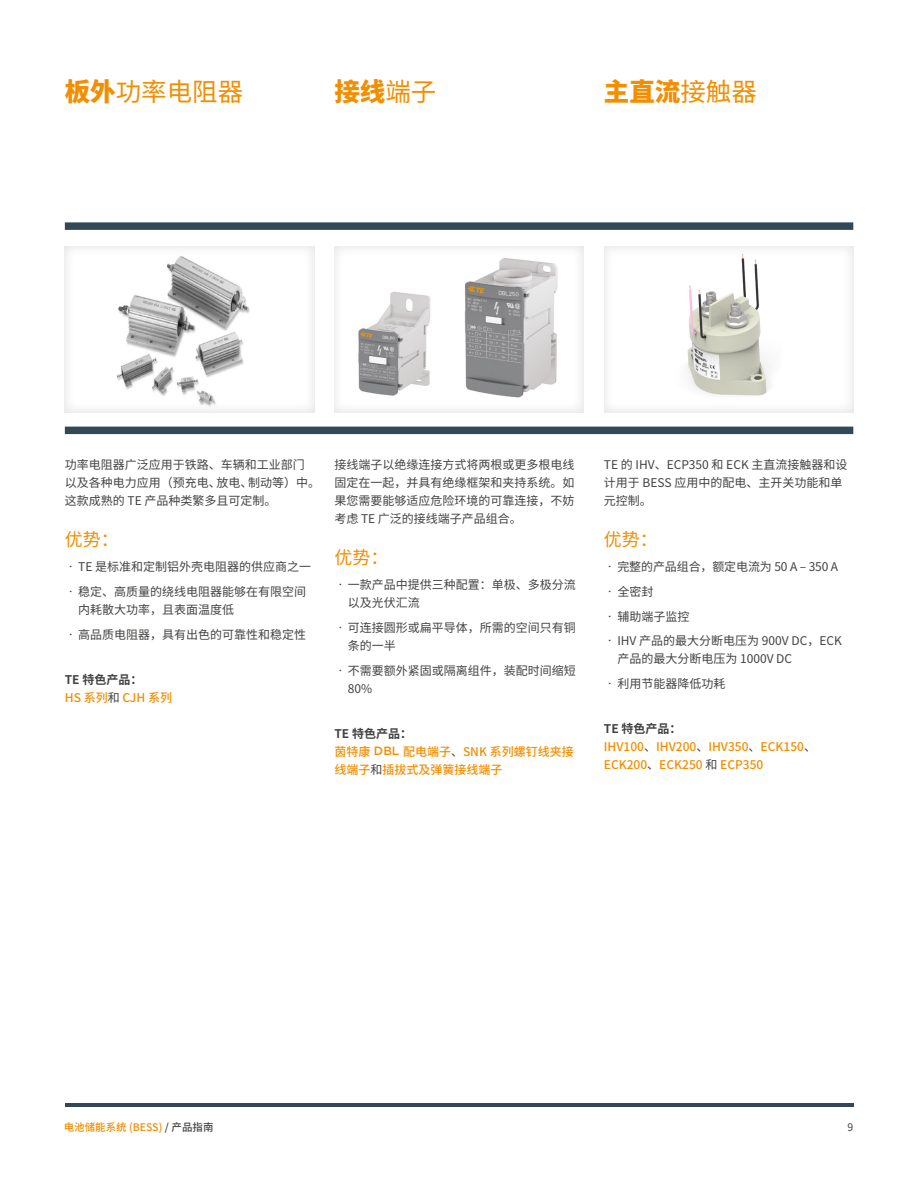
<style>
.page{position:relative;width:918px;height:1188px;background:#fff}
.page>*{position:absolute;margin:0;border:0;box-sizing:border-box;transform-origin:0 0}
.t1{font:900 25.5px "Noto Sans CJ Kjp";color:#f28e00}
.t2{font:25.5px "Noto Sans CJ Kjp";color:#f28e00}
.t3{font:18px "Noto Sans CJ Kjp";color:#f28e00}
.t4{font:12px/18px "Noto Sans CJ Kjp";color:#424241}
.t5{font:500 12px/18px "Noto Sans CJ Kjp";color:#f28e00}
.t6{font:500 10.5px "Noto Sans CJ Kjp";color:#f28e00}
.t7{font:10.5px "Noto Sans CJ Kjp";color:#424241}
.s1{font-weight:900}
.s2{font-weight:400}
.s3{font-weight:700;color:#424241}
.s4{font-weight:400;color:#424241}
.s5{font-family:"Gotham"}
.s6{color:#424241}
</style>
<div class="page">
<div style="left:322px;top:236px;width:276px;height:178px;background:#000;opacity:.1"></div>
<hr style="left:65px;top:1104px;width:788px;height:3px;background:#324857">
<div style="left:65px;top:222px;width:788px;height:8px;background:#324857"></div>
<div style="left:65px;top:427px;width:788px;height:7px;background:#324857"></div>
<div style="left:592px;top:236px;width:275px;height:178px;background:#000;opacity:.1"></div>
<div style="left:52px;top:236px;width:276px;height:178px;background:#000;opacity:.1"></div>
<h1 class="t2" style="left:65px;top:78px;width:180px"><span class="s1">板外</span>功率电阻器</h1>
<h1 class="t1" style="left:334px;top:78px;width:103px">接线<span class="s2">端子</span></h1>
<h1 class="t1" style="left:604px;top:78px;width:154px">主直流<span class="s2">接触器</span></h1>
<p class="t4" style="left:65px;top:455px;width:257px">功率电阻器广泛应用于铁路、车辆和工业部门<br>以及各种电力应用（预充电、放电、制动等）中。这款成熟的 TE 产品种类繁多且可定制。</p>
<h2 class="t3" style="left:65px;top:530px;width:55px">优势：</h2>
<p class="t4" style="left:65px;top:558px;width:248px">•TE 是标准和定制铝外壳电阻器的供应商之一</p>
<p class="t4" style="left:78px;top:583px;width:229px;text-indent:-14px">•稳定、高质量的绕线电阻器能够在有限空间内耗散大功率，且表面温度低</p>
<p class="t4" style="left:65px;top:626px;width:243px">•高品质电阻器，具有出色的可靠性和稳定性</p>
<p class="t5" style="left:65px;top:671px;width:109px"><span class="s3">TE 特色产品：<br></span>HS 系列<span class="s4">和</span> CJH 系列</p>
<p class="t4" style="left:334px;top:455px;width:241px;text-align:justify">接线端子以绝缘连接方式将两根或更多根电线固定在一起，并具有绝缘框架和夹持系统。如果您需要能够适应危险环境的可靠连接，不妨考虑 TE 广泛的接线端子产品组合。</p>
<h2 class="t3" style="left:334px;top:548px;width:55px">优势：</h2>
<p class="t4" style="left:348px;top:576px;width:229px;text-indent:-14px">•一款产品中提供三种配置：单极、多极分流以及光伏汇流</p>
<p class="t4" style="left:348px;top:619px;width:229px;text-indent:-14px">•可连接圆形或扁平导体，所需的空间只有铜条的一半</p>
<p class="t4" style="left:348px;top:662px;width:229px;text-indent:-14px">•不需要额外紧固或隔离组件，装配时间缩短<br>80%</p>
<p class="t5" style="left:334px;top:725px;width:241px"><span class="s3">TE 特色产品：<br></span>茵特康 <span class="s5">DBL</span> 配电端子<span class="s4">、</span>SNK 系列螺钉线夹接线端子<span class="s4">和</span>插拔式及弹簧接线端子</p>
<p class="t4" style="left:604px;top:455px;width:245px">TE 的 IHV、ECP350 和 ECK 主直流接触器和设计用于 BESS 应用中的配电、主开关功能和单元控制。</p>
<h2 class="t3" style="left:604px;top:530px;width:55px">优势：</h2>
<p class="t4" style="left:604px;top:558px;width:236px">•完整的产品组合，额定电流为 50 A – 350 A</p>
<p class="t4" style="left:604px;top:583px;width:51px">•全密封</p>
<p class="t4" style="left:604px;top:608px;width:87px">•辅助端子监控</p>
<p class="t4" style="left:617px;top:632px;width:226px;text-indent:-14px">•IHV 产品的最大分断电压为 900V DC，ECK产品的最大分断电压为 1000V DC</p>
<p class="t4" style="left:604px;top:675px;width:123px">•利用节能器降低功耗</p>
<p class="t5" style="left:604px;top:720px;width:214px"><span class="s3">TE 特色产品：<br></span>IHV100<span class="s4">、</span>IHV200<span class="s4">、</span>IHV350<span class="s4">、</span>ECK150<span class="s4">、<br></span>ECK200<span class="s4">、</span>ECK250 <span class="s4">和</span> ECP350</p>
<p class="t6" style="left:64px;top:1121px;width:151px">电池储能系统 (BESS) <span class="s6">/ 产品指南</span></p>
<p class="t7" style="left:847px;top:1121px;width:7px">9</p>
</div>
